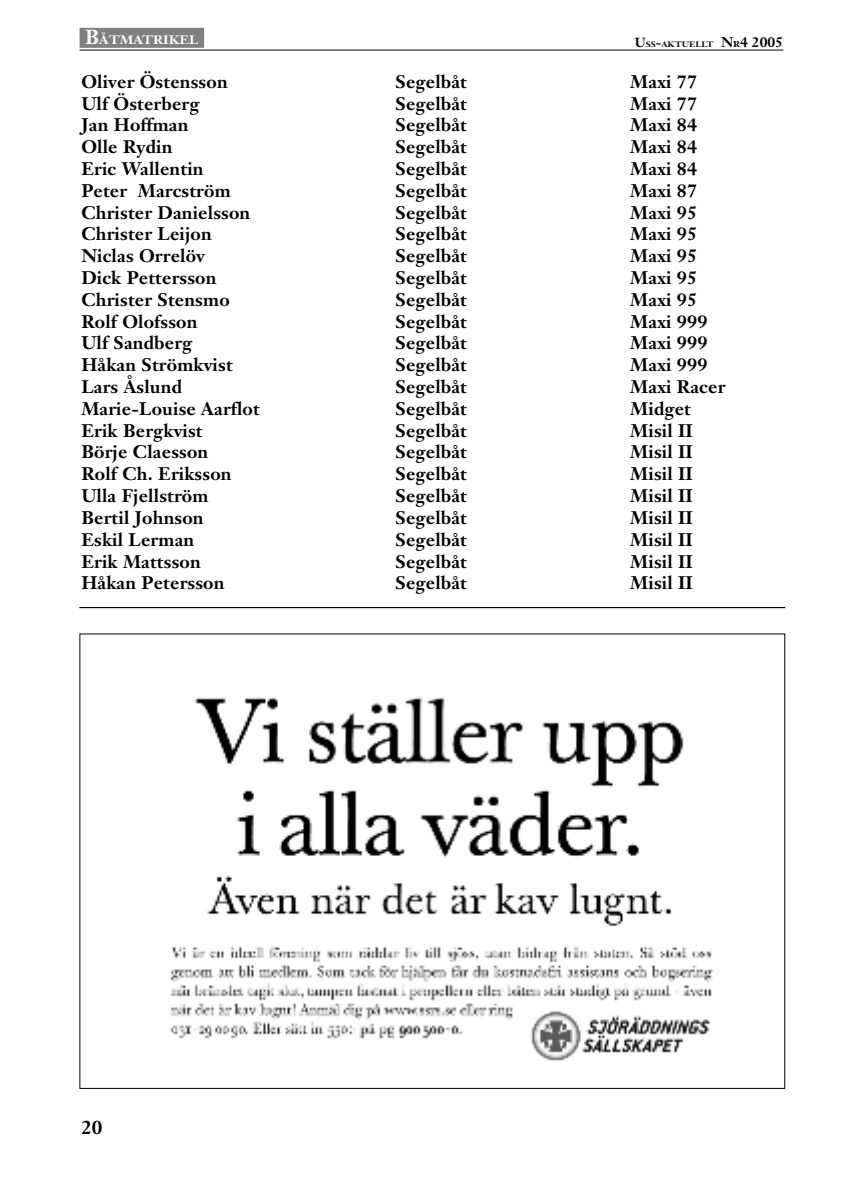
<style>
.page{position:relative;width:842px;height:1191px;background:#fff}
.page>*{position:absolute;margin:0;border:0;box-sizing:border-box;transform-origin:0 0}
.t1{font:700 19px "Janson Text";color:#000}
.t2{font:700 18px "Janson Text";letter-spacing:.01em;color:#000}
.t3{font:700 12px "Janson Text";color:#fff;scale:1.13 1}
.t4{font:700 7.8px "Janson Text";color:#000;scale:1.13 1}
.s1{font-size:20px}
.s2{font-size:13px}
.s3{font-size:14px}
.s4{font-size:8.4px}
</style>
<div class="page">
<div style="left:80px;top:28px;width:124px;height:20px;background:#808080"></div>
<hr style="left:80px;top:50px;width:703px;height:1px;background:#000">
<img style="left:170px;top:697px;width:544px;height:364px">
<hr style="left:79px;top:606px;width:706px;height:2px;background:#000">
<div style="left:79px;top:68px;width:717px;height:539px;background:#fff"></div>
<p class="t3" style="left:85px;top:35px;width:102px"><span class="s1">B</span>ÅTMATRIKEL</p>
<p class="t4" style="left:635px;top:41px;width:133px"><span class="s2">U</span>SS<span class="s2">-</span>AKTUELLT <span class="s3">N</span><span class="s4">R</span><span class="s3">4 2005</span></p>
<p class="t2" style="left:81px;top:74px;width:148px">Oliver Östensson</p>
<p class="t2" style="left:395px;top:74px;width:73px">Segelbåt</p>
<p class="t2" style="left:630px;top:74px;width:68px">Maxi 77</p>
<p class="t2" style="left:81px;top:96px;width:120px">Ulf Österberg</p>
<p class="t2" style="left:395px;top:96px;width:73px">Segelbåt</p>
<p class="t2" style="left:630px;top:96px;width:68px">Maxi 77</p>
<p class="t2" style="left:81px;top:118px;width:109px">Jan Hoffman</p>
<p class="t2" style="left:395px;top:118px;width:73px">Segelbåt</p>
<p class="t2" style="left:630px;top:118px;width:68px">Maxi 84</p>
<p class="t2" style="left:81px;top:140px;width:93px">Olle Rydin</p>
<p class="t2" style="left:395px;top:140px;width:73px">Segelbåt</p>
<p class="t2" style="left:630px;top:140px;width:68px">Maxi 84</p>
<p class="t2" style="left:81px;top:161px;width:124px">Eric Wallentin</p>
<p class="t2" style="left:395px;top:161px;width:73px">Segelbåt</p>
<p class="t2" style="left:630px;top:161px;width:68px">Maxi 84</p>
<p class="t2" style="left:81px;top:183px;width:151px">Peter Marcström</p>
<p class="t2" style="left:395px;top:183px;width:73px">Segelbåt</p>
<p class="t2" style="left:630px;top:183px;width:68px">Maxi 87</p>
<p class="t2" style="left:81px;top:205px;width:170px">Christer Danielsson</p>
<p class="t2" style="left:395px;top:205px;width:73px">Segelbåt</p>
<p class="t2" style="left:630px;top:205px;width:68px">Maxi 95</p>
<p class="t2" style="left:81px;top:227px;width:132px">Christer Leijon</p>
<p class="t2" style="left:395px;top:227px;width:73px">Segelbåt</p>
<p class="t2" style="left:630px;top:227px;width:68px">Maxi 95</p>
<p class="t2" style="left:81px;top:249px;width:125px">Niclas Orrelöv</p>
<p class="t2" style="left:395px;top:249px;width:73px">Segelbåt</p>
<p class="t2" style="left:630px;top:249px;width:68px">Maxi 95</p>
<p class="t2" style="left:81px;top:270px;width:137px">Dick Pettersson</p>
<p class="t2" style="left:395px;top:270px;width:73px">Segelbåt</p>
<p class="t2" style="left:630px;top:270px;width:68px">Maxi 95</p>
<p class="t2" style="left:81px;top:292px;width:150px">Christer Stensmo</p>
<p class="t2" style="left:395px;top:292px;width:73px">Segelbåt</p>
<p class="t2" style="left:630px;top:292px;width:68px">Maxi 95</p>
<p class="t2" style="left:81px;top:314px;width:118px">Rolf Olofsson</p>
<p class="t2" style="left:395px;top:314px;width:73px">Segelbåt</p>
<p class="t2" style="left:630px;top:314px;width:79px">Maxi 999</p>
<p class="t2" style="left:81px;top:336px;width:112px">Ulf Sandberg</p>
<p class="t2" style="left:395px;top:336px;width:73px">Segelbåt</p>
<p class="t2" style="left:630px;top:336px;width:79px">Maxi 999</p>
<p class="t2" style="left:81px;top:358px;width:153px">Håkan Strömkvist</p>
<p class="t2" style="left:395px;top:358px;width:73px">Segelbåt</p>
<p class="t2" style="left:630px;top:358px;width:79px">Maxi 999</p>
<p class="t2" style="left:81px;top:379px;width:102px">Lars Åslund</p>
<p class="t2" style="left:395px;top:379px;width:73px">Segelbåt</p>
<p class="t2" style="left:630px;top:379px;width:97px">Maxi Racer</p>
<p class="t2" style="left:81px;top:401px;width:180px">Marie-Louise Aarflot</p>
<p class="t2" style="left:395px;top:401px;width:73px">Segelbåt</p>
<p class="t2" style="left:630px;top:401px;width:62px">Midget</p>
<p class="t2" style="left:81px;top:423px;width:123px">Erik Bergkvist</p>
<p class="t2" style="left:395px;top:423px;width:73px">Segelbåt</p>
<p class="t2" style="left:630px;top:423px;width:64px">Misil II</p>
<p class="t2" style="left:81px;top:445px;width:128px">Börje Claesson</p>
<p class="t2" style="left:395px;top:445px;width:73px">Segelbåt</p>
<p class="t2" style="left:630px;top:445px;width:64px">Misil II</p>
<p class="t2" style="left:81px;top:467px;width:152px">Rolf Ch. Eriksson</p>
<p class="t2" style="left:395px;top:467px;width:73px">Segelbåt</p>
<p class="t2" style="left:630px;top:467px;width:64px">Misil II</p>
<p class="t2" style="left:81px;top:488px;width:129px">Ulla Fjellström</p>
<p class="t2" style="left:395px;top:488px;width:73px">Segelbåt</p>
<p class="t2" style="left:630px;top:488px;width:64px">Misil II</p>
<p class="t2" style="left:81px;top:510px;width:124px">Bertil Johnson</p>
<p class="t2" style="left:395px;top:510px;width:73px">Segelbåt</p>
<p class="t2" style="left:630px;top:510px;width:64px">Misil II</p>
<p class="t2" style="left:81px;top:532px;width:114px">Eskil Lerman</p>
<p class="t2" style="left:395px;top:532px;width:73px">Segelbåt</p>
<p class="t2" style="left:630px;top:532px;width:64px">Misil II</p>
<p class="t2" style="left:81px;top:554px;width:121px">Erik Mattsson</p>
<p class="t2" style="left:395px;top:554px;width:73px">Segelbåt</p>
<p class="t2" style="left:630px;top:554px;width:64px">Misil II</p>
<p class="t2" style="left:81px;top:576px;width:145px">Håkan Petersson</p>
<p class="t2" style="left:395px;top:576px;width:73px">Segelbåt</p>
<p class="t2" style="left:630px;top:576px;width:64px">Misil II</p>
<p class="t1" style="left:81px;top:1120px;width:23px">20</p>
</div>
